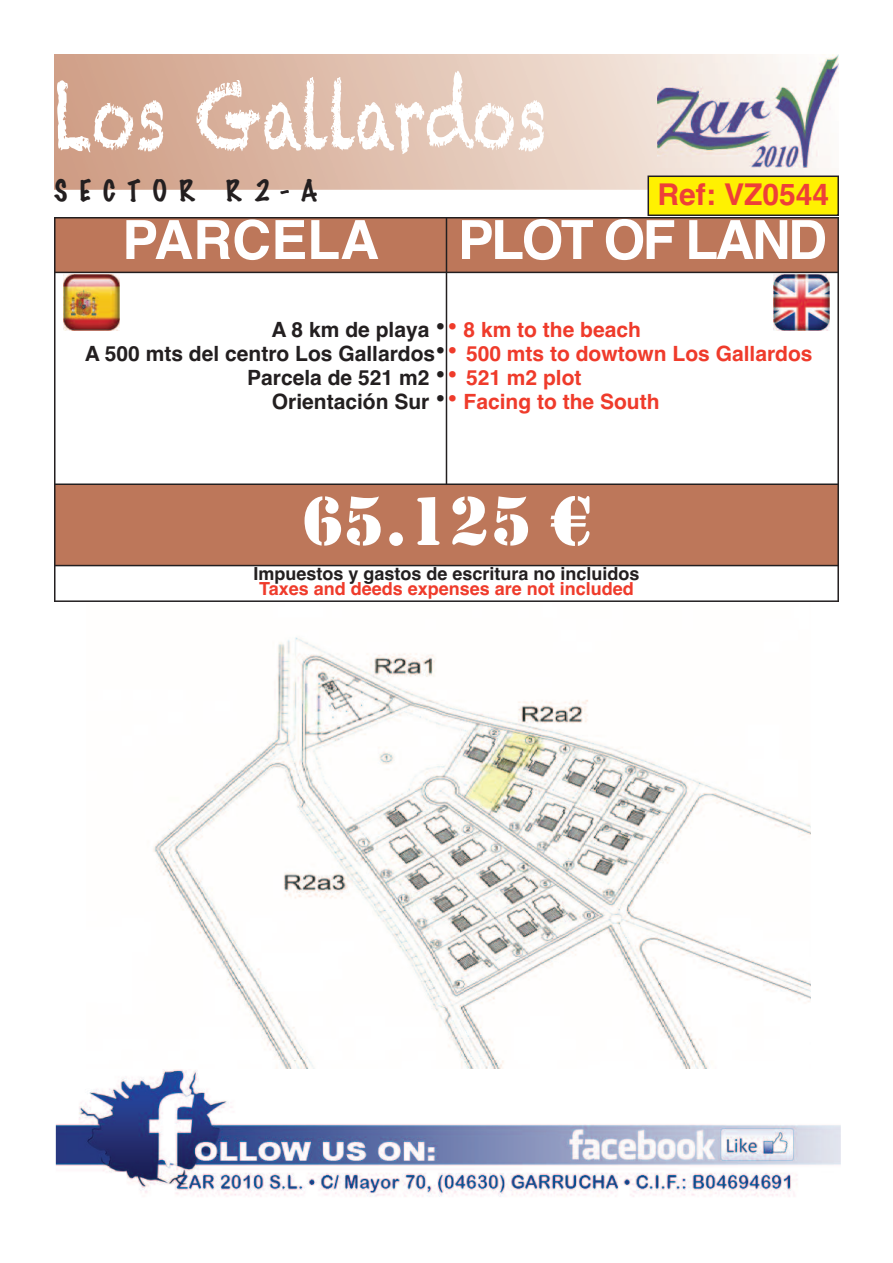
<style>
.page{position:relative;width:893px;height:1263px;background:#fff}
.page>*{position:absolute;margin:0;border:0;box-sizing:border-box;transform-origin:0 0}
.t1{font:90px "Chalkduster";color:#fff;scale:.67 1}
.t2{font:72px "Stencil";color:#fff}
.t3{font:700 54px "Helvetica";letter-spacing:-.05em;color:#fff}
.t4{font:700 54px "Helvetica";color:#fff}
.t5{font:700 30px "Helvetica";color:#ee3f38}
.t6{font:100 27px "Marker Felt";letter-spacing:.45em;color:#231f20}
.t7{font:700 21px "Helvetica";color:#231f20}
.t8{font:700 21px "Helvetica";color:#ef3b2b}
.t9{font:700 18px "Helvetica";color:#231f20}
.t10{font:700 18px "Helvetica";color:#ef3b2b}
.s1{color:#231f20}
.s2{font-size:30px;color:#231f20}
.s3{font-size:30px}
.s4{font-size:30px;color:#ef3b2b}
.s5{color:#ef3b2b}
</style>
<div class="page">
<img style="left:657px;top:54px;width:182px;height:114px">
<img style="left:153px;top:637px;width:658px;height:423px">
<div style="left:648px;top:176px;width:190px;height:39px;background:#fff101"></div>
<div style="left:647px;top:176px;width:192px;height:40px;border:2px solid #231f20"></div>
<img style="left:56px;top:1060px;width:785px;height:137px">
<div style="left:54px;top:217px;width:392px;height:55px;background:#bd775a"></div>
<div style="left:446px;top:217px;width:392px;height:55px;background:#bd775a"></div>
<div style="left:54px;top:484px;width:784px;height:82px;background:#bd775a"></div>
<hr style="left:54px;top:217px;width:2px;height:385px;background:#231f20">
<hr style="left:446px;top:217px;width:1px;height:268px;background:#231f20">
<hr style="left:837px;top:217px;width:2px;height:385px;background:#231f20">
<hr style="left:54px;top:217px;width:785px;height:1px;background:#231f20">
<hr style="left:54px;top:272px;width:785px;height:1px;background:#231f20">
<hr style="left:54px;top:483px;width:785px;height:2px;background:#231f20">
<hr style="left:54px;top:565px;width:785px;height:1px;background:#231f20">
<hr style="left:54px;top:600px;width:785px;height:2px;background:#231f20">
<img style="left:64px;top:275px;width:55px;height:55px">
<img style="left:774px;top:275px;width:55px;height:55px">
<h1 class="t1" style="left:54px;top:65px;width:737px">Los Gallardos</h1>
<p class="t6" style="left:54px;top:169px;width:265px">SECTOR R2-A</p>
<h3 class="t5" style="left:657px;top:177px;width:173px">Ref: VZ0544</h3>
<h3 class="t4" style="left:122px;top:209px;width:259px">PARCELA</h3>
<h3 class="t3" style="left:458px;top:209px;width:371px">PLOT OF LAND</h3>
<p class="t8" style="left:271px;top:317px;width:371px"><span class="s1">A 8 km de playa</span> <span class="s2">•</span><span class="s3">•</span> 8 km to the beach</p>
<p class="t7" style="left:85px;top:341px;width:729px">A 500 mts del centro Los Gallardos<span class="s3">•</span><span class="s4">•</span> <span class="s5">500 mts to dowtown Los Gallardos</span></p>
<p class="t7" style="left:247px;top:365px;width:336px">Parcela de 521 m2 <span class="s3">•</span><span class="s4">•</span> <span class="s5">521 m2 plot</span></p>
<p class="t8" style="left:272px;top:389px;width:389px"><span class="s1">Orientación Sur</span> <span class="s2">•</span><span class="s3">•</span> Facing to the South</p>
<h2 class="t2" style="left:302px;top:478px;width:291px">65.125 €</h2>
<p class="t9" style="left:253px;top:563px;width:388px">Impuestos y gastos de escritura no incluidos</p>
<p class="t10" style="left:259px;top:578px;width:376px">Taxes and deeds expenses are not included</p>
</div>
